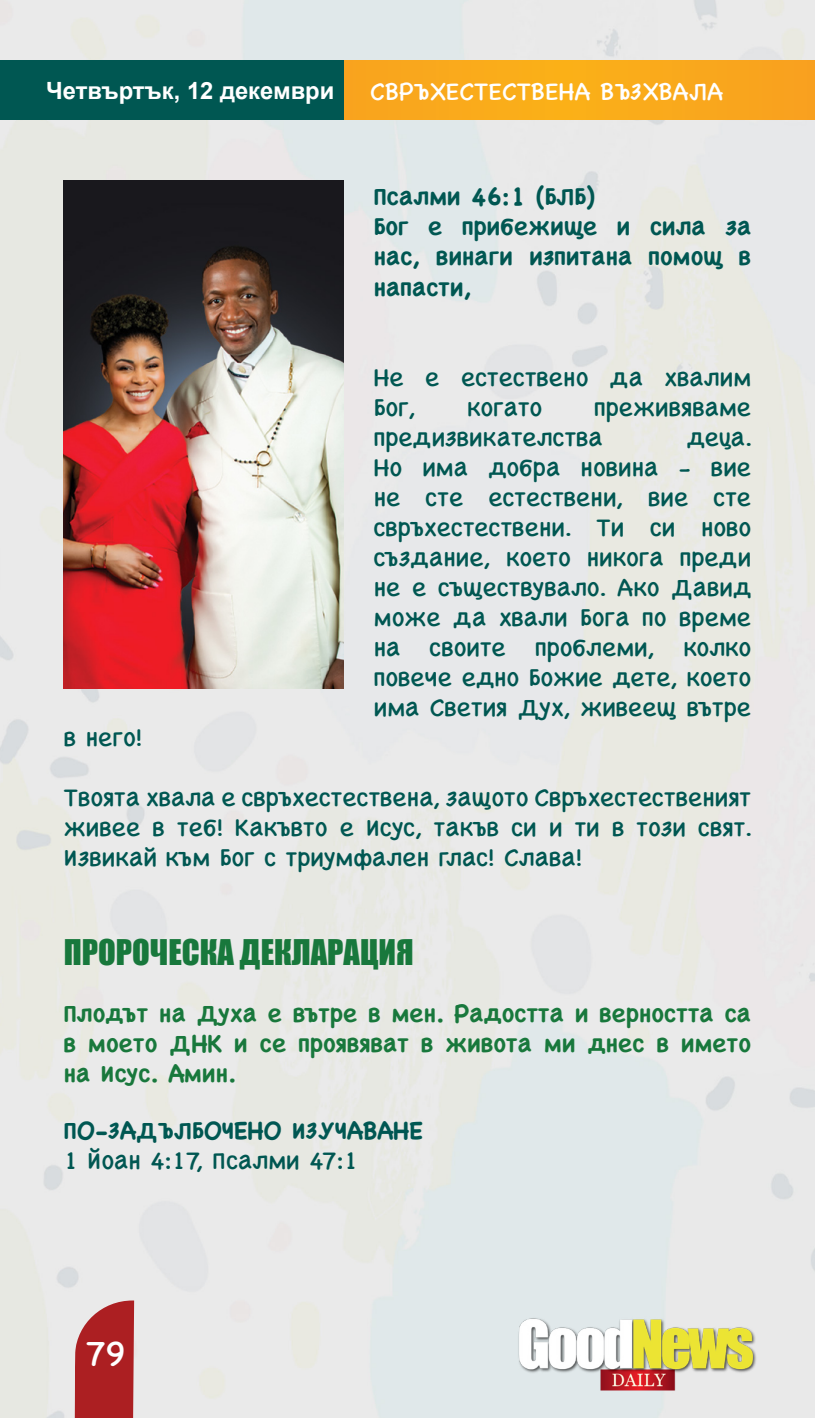
<style>
.page{position:relative;width:815px;height:1418px;background:#fff}
.page>*{position:absolute;margin:0;border:0;box-sizing:border-box;transform-origin:0 0}
.t1{font:35px "Chalkboard SE";color:#fff}
.t2{font:32.5px "Impact";color:#18783c}
.t3{font:25px/30px "Chalkboard SE";color:#005752}
.t4{font:700 25px/30px "Chalkboard SE";color:#18783c;text-align:justify}
.t5{font:700 25px/30px "Chalkboard SE";color:#005752;text-align:justify}
.t6{font:25px "Chalkboard SE";color:#fff}
.t7{font:700 23.75px "Arial";color:#fff}
</style>
<div class="page">
<img style="left:0;top:0;width:815px;height:1417px">
<div style="left:139px;top:60px;width:676px;height:60px;background:#f9a91c"></div>
<div style="left:0;top:60px;width:344px;height:60px;background:#005752"></div>
<svg style="left:73px;top:1300px;width:61px;height:117px;background:#b43b3e"></svg>
<img style="left:516px;top:1316px;width:243px;height:76px">
<img style="left:64px;top:181px;width:280px;height:507px">
<p class="t7" style="left:46px;top:75px;width:290px">Четвъртък, 12 декември</p>
<p class="t6" style="left:370px;top:69px;width:355px">СВРЪХЕСТЕСТВЕНА ВЪЗХВАЛА</p>
<p class="t5" style="left:374px;top:182px;width:223px">Псалми 46:1 (БЛБ)</p>
<p class="t5" style="left:374px;top:212px;width:379px">Бог е прибежище и сила за нас, винаги изпитана помощ в напасти,</p>
<p class="t3" style="left:64px;top:720px;width:80px">в него!</p>
<p class="t3" style="left:374px;top:360px;width:379px">Не е естествено да хвалим<br>Бог,</p>
<p class="t3" style="left:374px;top:390px;width:379px;text-indent:220px">преживяваме предизвикателства</p>
<p class="t3" style="left:467px;top:390px;width:77px">когато</p>
<p class="t3" style="left:374px;top:420px;width:380px;text-align:justify;text-indent:313px">деца.<br>Но има добра новина - вие не сте естествени, вие сте свръхестествени. Ти си ново създание, което никога преди не е съществувало. Ако Давид може да хвали Бога по време на своите проблеми, колко повече едно Божие дете, което има Светия Дух, живеещ вътре</p>
<p class="t3" style="left:64px;top:780px;width:690px;text-align:justify">Твоята хвала е свръхестествена, защото Свръхестественият живее в теб! Какъвто е Исус, такъв си и ти в този свят.<br>Извикай към Бог с триумфален глас! Слава!</p>
<p class="t2" style="left:64px;top:926px;width:351px">ПРОРОЧЕСКА ДЕКЛАРАЦИЯ</p>
<p class="t4" style="left:64px;top:998px;width:689px">Плодът на Духа е вътре в мен. Радостта и верността са в моето ДНК и се проявяват в живота ми днес в името на Исус. Амин.</p>
<p class="t5" style="left:64px;top:1115px;width:361px">ПО-ЗАДЪЛБОЧЕНО ИЗУЧАВАНЕ</p>
<p class="t3" style="left:64px;top:1143px;width:296px">1 Йоан 4:17, Псалми 47:1</p>
<h1 class="t1" style="left:86px;top:1322px;width:41px">79</h1>
</div>
